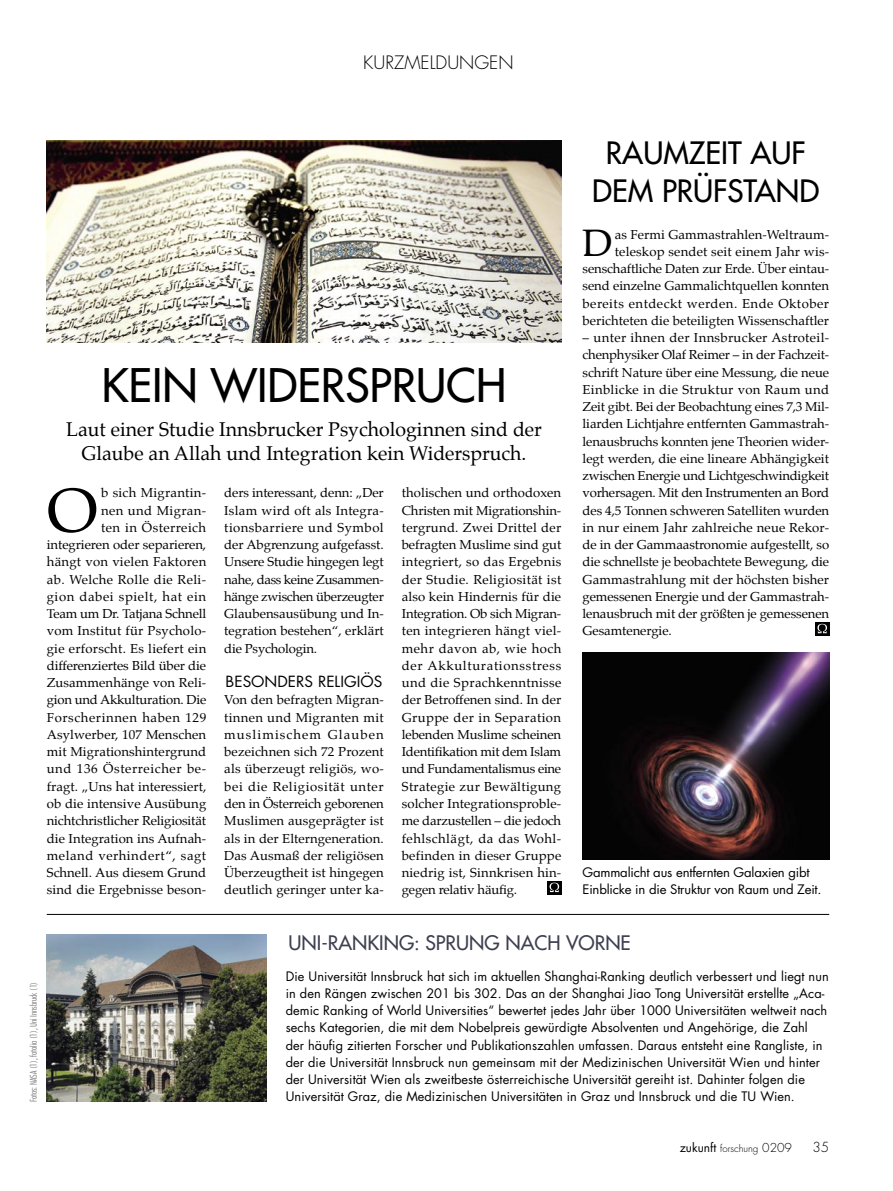
<style>
.page{position:relative;width:893px;height:1191px;background:#fff}
.page>*{position:absolute;margin:0;border:0;box-sizing:border-box;transform-origin:0 0}
.t1{font:62.1px "Palatino";color:#000;scale:1.05 1}
.Zitat{font:45px "Futura";color:#000}
.t2{font:37.5px "Palatino";color:#000;scale:1.05 1}
.Zitat-2{font:30px/37.5px "Futura";color:#000;text-align:center}
.Zitat-3{font:19.5px/24px "Palatino";color:#000;text-align:center}
.Zitat-4{font:19.5px "Futura";color:#3e4050}
.Zitat-5{font:300 18px "Futura";color:#000}
.t3{font:15px "Futura";color:#000}
.Zitat-6{font:300 13.5px "Futura";color:#000}
.t4{font:12.75px/17.2px "Palatino";letter-spacing:.005em;color:#000;text-align:justify}
.Zitat-7{font:12.75px/17.2px "Futura";letter-spacing:.005em;color:#000}
.Zitat-8{font:12.75px/17.2px "Futura";letter-spacing:-.015em;color:#000}
.Zitat-9{font:300 9.75px "Futura";color:#000}
.t5{font:300 condensed 9px "Futura";letter-spacing:-.015em;color:#7c7c7c}
.s1{font-weight:400;font-size:12px}
.s2{font-size:12px}
</style>
<div class="page">
<img style="left:47px;top:140px;width:514px;height:202px">
<img style="left:583px;top:652px;width:246px;height:207px">
<svg style="left:547px;top:881px;width:14px;height:13px"></svg>
<svg style="left:550px;top:882px;width:9px;height:10px"></svg>
<svg style="left:815px;top:622px;width:14px;height:13px"></svg>
<svg style="left:817px;top:624px;width:10px;height:9px"></svg>
<hr style="left:47px;top:914px;width:782px;height:1px;background:#000">
<img style="left:47px;top:934px;width:220px;height:167px">
<p class="Zitat-5" style="left:363px;top:50px;width:152px">KURZMELDUNGEN</p>
<p class="Zitat" style="left:102px;top:356px;width:406px">KEIN WIDERSPRUCH</p>
<p class="Zitat-3" style="left:66px;top:419px;width:477px">Laut einer Studie Innsbrucker Psychologinnen sind der<br>Glaube an Allah und Integration kein Widerspruch.</p>
<p class="t1" style="left:47px;top:470px;width:50px">O</p>
<p class="t4" style="left:47px;top:485px;width:161px;text-align:right">b sich Migrantin-<br>nen und Migran-<br>ten in Österreich integrieren oder separieren, hängt von vielen Faktoren ab. Welche Rolle die Reli&shy;gion dabei spielt, hat ein<br>Team um Dr. Tatjana Schnell vom Institut für Psycholo&shy;gie erforscht. Es liefert ein differenziertes Bild über die<br>Zusammenhänge von Reli&shy;gion und Akkulturation. Die<br>Forscherinnen haben 129<br>Asylwerber, 107 Menschen mit Migrationshintergrund und 136 Österreicher be&shy;fragt. „Uns hat interessiert, ob die intensive Ausübung nichtchristlicher Religiosität die Integration ins Aufnah&shy;meland verhindert“, sagt<br>Schnell. Aus diesem Grund sind die Ergebnisse beson-</p>
<p class="t4" style="left:224px;top:485px;width:161px">ders interessant, denn: „Der Islam wird oft als Integra&shy;tionsbarriere und Symbol der Abgrenzung aufgefasst.<br>Unsere Studie hingegen legt nahe, dass keine Zusammen&shy;hänge zwischen überzeugter Glaubensausübung und In&shy;tegration bestehen“, erklärt die Psychologin.</p>
<p class="t4" style="left:402px;top:485px;width:161px">tholischen und orthodoxen Christen mit Migrationshin&shy;tergrund. Zwei Drittel der befragten Muslime sind gut integriert, so das Ergebnis der Studie. Religiosität ist also kein Hindernis für die Integration. Ob sich Migran&shy;ten integrieren hängt viel&shy;mehr davon ab, wie hoch der Akkulturationsstress und die Sprachkenntnisse der Betroffenen sind. In der Gruppe der in Separation lebenden Muslime scheinen Identifikation mit dem Islam und Fundamentalismus eine Strategie zur Bewältigung solcher Integrationsproble&shy;me darzustellen – die jedoch fehlschlägt, da das Wohl&shy;befinden in dieser Gruppe niedrig ist, Sinnkrisen hin&shy;gegen relativ häufig.</p>
<p class="t3" style="left:226px;top:671px;width:158px">BESONDERS RELIGIÖS</p>
<p class="t4" style="left:224px;top:692px;width:161px">Von den befragten Migran&shy;tinnen und Migranten mit muslimischem Glauben bezeichnen sich 72 Prozent als überzeugt religiös, wo&shy;bei die Religiosität unter den in Österreich geborenen Muslimen ausgeprägter ist als in der Elterngeneration.<br>Das Ausmaß der religiösen Überzeugtheit ist hingegen deutlich geringer unter ka-</p>
<p class="Zitat-2" style="left:592px;top:134px;width:229px">RAUMZEIT AUF<br>DEM PRÜFSTAND</p>
<p class="t2" style="left:583px;top:218px;width:30px">D</p>
<p class="t4" style="left:583px;top:227px;width:248px;text-align:right">as Fermi Gammastrahlen-Weltraum&shy;teleskop sendet seit einem Jahr wis&shy;senschaftliche Daten zur Erde. Über eintau&shy;send einzelne Gammalichtquellen konnten bereits entdeckt werden. Ende Oktober berichteten die beteiligten Wissenschaftler</p>
<p class="t4" style="left:583px;top:330px;width:248px">– unter ihnen der Innsbrucker Astroteil&shy;chenphysiker Olaf Reimer – in der Fachzeit&shy;schrift Nature über eine Messung, die neue Einblicke in die Struktur von Raum und Zeit gibt. Bei der Beobachtung eines 7,3 Mil&shy;liarden Lichtjahre entfernten Gammastrah&shy;lenausbruchs konnten jene Theorien wider&shy;legt werden, die eine lineare Abhängigkeit zwischen Energie und Lichtgeschwindigkeit vorhersagen. Mit den Instrumenten an Bord des 4,5 Tonnen schweren Satelliten wurden in nur einem Jahr zahlreiche neue Rekor&shy;de in der Gammaastronomie aufgestellt, so die schnellste je beobachtete Bewegung, die Gammastrahlung mit der höchsten bisher gemessenen Energie und der Gammastrah&shy;lenausbruch mit der größten je gemessenen Gesamtenergie.</p>
<p class="Zitat-8" style="left:583px;top:863px;width:241px">Gammalicht aus entfernten Galaxien gibt<br>Einblicke in die Struktur von Raum und Zeit.</p>
<p class="t5" style="left:28px;top:1102px;width:122px;rotate:-90deg">Fotos: NASA (1), fotolia (1), Uni Innsbruck (1)</p>
<p class="Zitat-4" style="left:288px;top:930px;width:344px">UNI-RANKING: SPRUNG NACH VORNE</p>
<p class="Zitat-7" style="left:286px;top:967px;width:544px">Die Universität Innsbruck hat sich im aktuellen Shanghai-Ranking deutlich verbessert und liegt nun in den Rängen zwischen 201 bis 302. Das an der Shanghai Jiao Tong Universität erstellte „Aca&shy;demic Ranking of World Universities“ bewertet jedes Jahr über 1000 Universitäten weltweit nach sechs Kategorien, die mit dem Nobelpreis gewürdigte Absolventen und Angehörige, die Zahl der häufig zitierten Forscher und Publikationszahlen umfassen. Daraus entsteht eine Rangliste, in der die Universität Innsbruck nun gemeinsam mit der Medizinischen Universität Wien und hinter der Universität Wien als zweitbeste österreichische Universität gereiht ist. Dahinter folgen die Universität Graz, die Medizinischen Universitäten in Graz und Innsbruck und die TU Wien.</p>
<p class="Zitat-9" style="left:680px;top:1142px;width:114px"><span class="s1">zukunft</span> forschung <span class="s2">0209</span></p>
<p class="Zitat-6" style="left:812px;top:1138px;width:18px">35</p>
</div>
